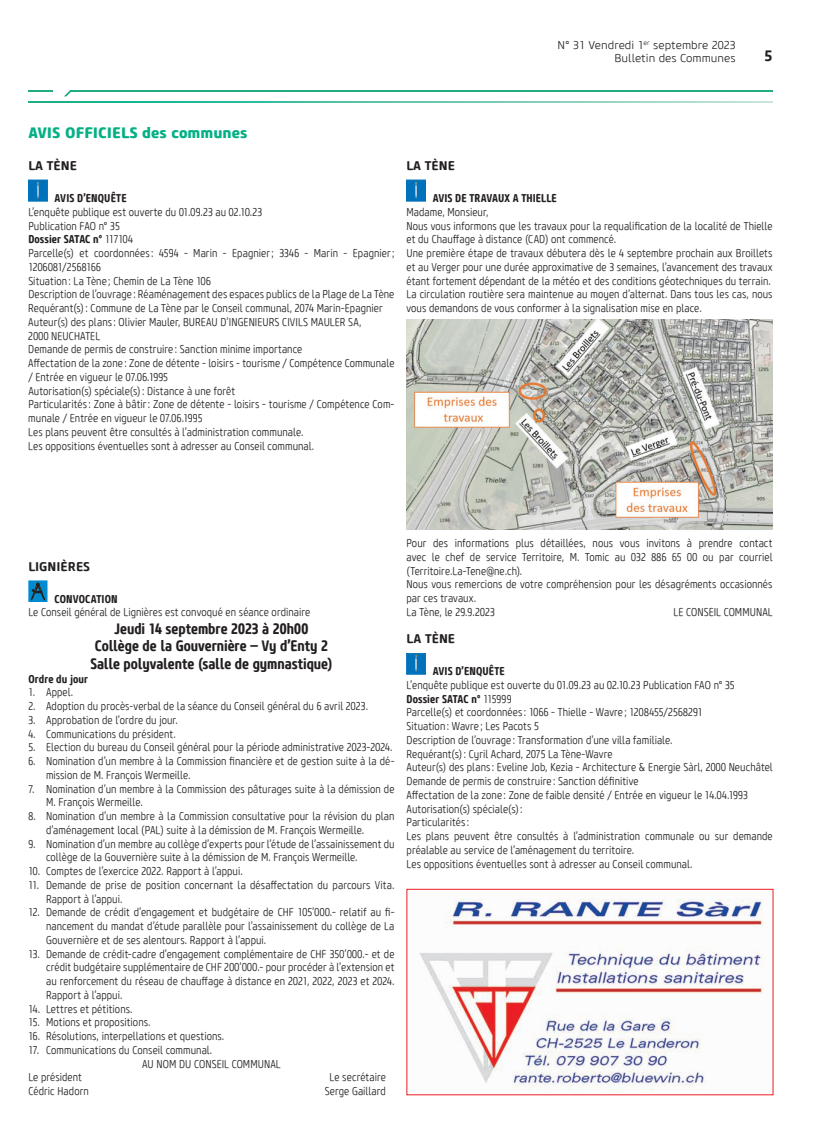
<style>
.page{position:relative;width:833px;height:1134px;background:#fff}
.page>*{position:absolute;margin:0;border:0;box-sizing:border-box;transform-origin:0 0}
.t1{font:700 15px/17.5px "Core Sans M67 Cn";letter-spacing:-.005em;color:#231f20;text-align:center}
.t2{font:800 15px "Core Sans M75";color:#05b085}
.t3{font:700 15px "Core Sans M65";color:#231f20}
.t4{font:700 12.5px "Core Sans M65";color:#231f20}
.t5{font:300 11.25px/13.8px "Core Sans M37 Cn";letter-spacing:.005em;color:#231f20}
.t6{font:700 11.25px "Core Sans M67 Cn";letter-spacing:.01em;color:#231f20}
.t7{font:300 11.25px/13.5px "Core Sans M35";color:#231f20;text-align:right}
.s1{font-family:"Core Sans M37 Cn";font-weight:300}
</style>
<div class="page">
<svg style="left:28px;top:101px;width:744px;height:2px"></svg>
<hr style="left:70px;top:90px;width:702px;height:2px;background:#22ab83">
<hr style="left:28px;top:90px;width:25px;height:2px;background:#22ab83">
<svg style="left:64px;top:90px;width:7px;height:6px"></svg>
<svg style="left:28px;top:580px;width:19px;height:22px"></svg>
<svg style="left:406px;top:180px;width:19px;height:21px"></svg>
<img style="left:406px;top:319px;width:366px;height:211px">
<svg style="left:406px;top:653px;width:20px;height:21px"></svg>
<svg style="left:28px;top:180px;width:19px;height:21px"></svg>
<img style="left:419px;top:898px;width:344px;height:193px">
<div style="left:406px;top:889px;width:367px;height:206px;border:1px solid #ee1d23"></div>
<p class="t7" style="left:557px;top:39px;width:179px">N° 31 Vendredi 1<sup>er</sup> septembre 2023<br>Bulletin des Communes</p>
<h1 class="t3" style="left:764px;top:46px;width:10px">5</h1>
<h1 class="t2" style="left:28px;top:123px;width:221px">AVIS OFFICIELS des communes</h1>
<p class="t4" style="left:28px;top:158px;width:50px">LA TÈNE</p>
<p class="t6" style="left:55px;top:191px;width:74px">AVIS D’ENQUÊTE</p>
<p class="t5" style="left:28px;top:205px;width:235px">L’enquête publique est ouverte du 01.09.23 au 02.10.23<br>Publication FAO n° 35</p>
<p class="t6" style="left:28px;top:232px;width:106px">Dossier SATAC n° <span class="s1">117104</span></p>
<p class="t5" style="left:28px;top:247px;width:368px">Parcelle(s) et coordonnées: 4594 - Marin - Epagnier; 3346 - Marin - Epagnier; 1206081/2568166<br>Situation : La Tène ; Chemin de La Tène 106<br>Description de l’ouvrage : Réaménagement des espaces publics de la Plage de La Tène Requérant(s): Commune de La Tène par le Conseil communal, 2074 Marin-Epagnier Auteur(s) des plans: Olivier Mauler, BUREAU D’INGENIEURS CIVILS MAULER SA,<br>2000 NEUCHATEL<br>Demande de permis de construire : Sanction minime importance<br>Affectation de la zone : Zone de détente - loisirs - tourisme / Compétence Communale / Entrée en vigueur le 07.06.1995<br>Autorisation(s) spéciale(s) : Distance à une forêt<br>Particularités: Zone à bâtir: Zone de détente - loisirs - tourisme / Compétence Com&shy;munale / Entrée en vigueur le 07.06.1995<br>Les plans peuvent être consultés à l’administration communale.<br>Les oppositions éventuelles sont à adresser au Conseil communal.</p>
<p class="t4" style="left:406px;top:158px;width:50px">LA TÈNE</p>
<p class="t6" style="left:433px;top:191px;width:126px">AVIS DE TRAVAUX A THIELLE</p>
<p class="t5" style="left:406px;top:205px;width:368px">Madame, Monsieur,<br>Nous vous informons que les travaux pour la requalification de la localité de Thielle et du Chauffage à distance (CAD) ont commencé.<br>Une première étape de travaux débutera dès le 4 septembre prochain aux Broillets et au Verger pour une durée approximative de 3 semaines, l’avancement des travaux étant fortement dépendant de la météo et des conditions géotechniques du terrain.<br>La circulation routière sera maintenue au moyen d’alternat. Dans tous les cas, nous vous demandons de vous conformer à la signalisation mise en place.</p>
<p class="t4" style="left:28px;top:558px;width:63px">LIGNIÈRES</p>
<p class="t6" style="left:55px;top:591px;width:65px">CONVOCATION</p>
<p class="t5" style="left:28px;top:606px;width:283px">Le Conseil général de Lignières est convoqué en séance ordinaire</p>
<h1 class="t1" style="left:90px;top:620px;width:244px">Jeudi 14 septembre 2023 à 20h00<br>Collège de la Gouvernière – Vy d’Enty 2<br>Salle polyvalente (salle de gymnastique)</h1>
<p class="t6" style="left:28px;top:671px;width:61px">Ordre du jour</p>
<p class="t5" style="left:28px;top:686px;width:46px">1. Appel.</p>
<p class="t5" style="left:28px;top:699px;width:341px">2. Adoption du procès-verbal de la séance du Conseil général du 6 avril 2023.</p>
<p class="t5" style="left:28px;top:713px;width:151px">3. Approbation de l’ordre du jour.</p>
<p class="t5" style="left:28px;top:727px;width:149px">4. Communications du président.</p>
<p class="t5" style="left:28px;top:741px;width:365px">5. Election du bureau du Conseil général pour la période administrative 2023-2024.</p>
<p class="t5" style="left:46px;top:754px;width:350px;text-indent:-18px">6. Nomination d’un membre à la Commission financière et de gestion suite à la dé&shy;mission de M. François Wermeille.</p>
<p class="t5" style="left:46px;top:782px;width:350px;text-indent:-18px">7. Nomination d’un membre à la Commission des pâturages suite à la démission de<br>M. François Wermeille.</p>
<p class="t5" style="left:46px;top:809px;width:350px;text-indent:-18px">8. Nomination d’un membre à la Commission consultative pour la révision du plan d’aménagement local (PAL) suite à la démission de M. François Wermeille.</p>
<p class="t5" style="left:46px;top:837px;width:350px;text-indent:-18px">9. Nomination d’un membre au collège d’experts pour l’étude de l’assainissement du collège de la Gouvernière suite à la démission de M. François Wermeille.</p>
<p class="t5" style="left:28px;top:864px;width:216px">10. Comptes de l’exercice 2022. Rapport à l’appui.</p>
<p class="t5" style="left:46px;top:878px;width:350px;text-indent:-18px">11. Demande de prise de position concernant la désaffectation du parcours Vita.<br>Rapport à l’appui.</p>
<p class="t5" style="left:46px;top:906px;width:350px;text-align:justify;text-indent:-18px">12. Demande de crédit d’engagement et budgétaire de CHF 105’000.- relatif au fi&shy;nancement du mandat d’étude parallèle pour l’assainissement du collège de La Gouvernière et de ses alentours. Rapport à l’appui.</p>
<p class="t5" style="left:46px;top:947px;width:350px;text-align:justify;text-indent:-18px">13. Demande de crédit-cadre d’engagement complémentaire de CHF 350’000.- et de crédit budgétaire supplémentaire de CHF 200’000.- pour procéder à l’extension et au renforcement du réseau de chauffage à distance en 2021, 2022, 2023 et 2024.<br>Rapport à l’appui.</p>
<p class="t5" style="left:28px;top:1002px;width:106px">14. Lettres et pétitions.</p>
<p class="t5" style="left:28px;top:1016px;width:124px">15. Motions et propositions.</p>
<p class="t5" style="left:28px;top:1029px;width:197px">16. Résolutions, interpellations et questions.</p>
<p class="t5" style="left:28px;top:1043px;width:185px">17. Communications du Conseil communal.</p>
<p class="t5" style="left:142px;top:1057px;width:140px">AU NOM DU CONSEIL COMMUNAL</p>
<p class="t5" style="left:28px;top:1071px;width:55px">Le président</p>
<p class="t5" style="left:329px;top:1071px;width:58px">Le secrétaire</p>
<p class="t5" style="left:28px;top:1084px;width:62px">Cédric Hadorn</p>
<p class="t5" style="left:325px;top:1084px;width:63px">Serge Gaillard</p>
<p class="t5" style="left:406px;top:537px;width:368px">Pour des informations plus détaillées, nous vous invitons à prendre contact avec le chef de service Territoire, M. Tomic au 032 886 65 00 ou par courriel (Territoire.La-Tene@ne.ch).<br>Nous vous remercions de votre compréhension pour les désagréments occasionnés par ces travaux.<br>La Tène, le 29.9.2023</p>
<p class="t5" style="left:673px;top:605px;width:101px">LE CONSEIL COMMUNAL</p>
<p class="t4" style="left:406px;top:631px;width:50px">LA TÈNE</p>
<p class="t6" style="left:433px;top:664px;width:74px">AVIS D’ENQUÊTE</p>
<p class="t5" style="left:406px;top:678px;width:329px">L’enquête publique est ouverte du 01.09.23 au 02.10.23 Publication FAO n° 35</p>
<p class="t6" style="left:406px;top:691px;width:106px">Dossier SATAC n° <span class="s1">115999</span></p>
<p class="t5" style="left:406px;top:706px;width:368px">Parcelle(s) et coordonnées: 1066 - Thielle - Wavre ; 1208455/2568291<br>Situation : Wavre ; Les Pacots 5<br>Description de l’ouvrage : Transformation d’une villa familiale.<br>Requérant(s): Cyril Achard, 2075 La Tène-Wavre<br>Auteur(s) des plans: Eveline Job, Kezia - Architecture &amp; Energie Sàrl, 2000 Neuchâtel Demande de permis de construire : Sanction définitive<br>Affectation de la zone : Zone de faible densité / Entrée en vigueur le 14.04.1993<br>Autorisation(s) spéciale(s) :<br>Particularités:<br>Les plans peuvent être consultés à l’administration communale ou sur demande préalable au service de l’aménagement du territoire.<br>Les oppositions éventuelles sont à adresser au Conseil communal.</p>
</div>
